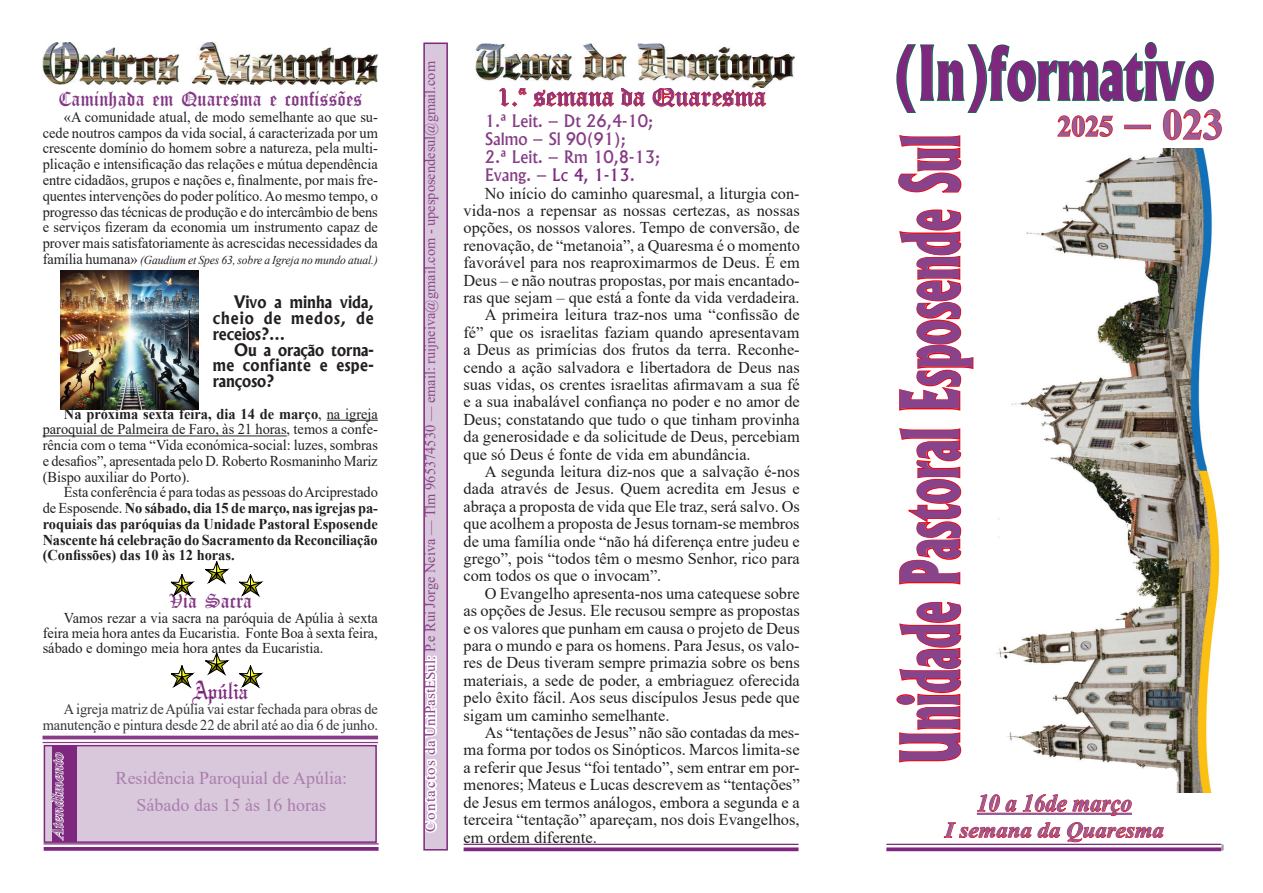
<style>
.page{position:relative;width:1263px;height:893px;background:#fff}
.page>*{position:absolute;margin:0;border:0;box-sizing:border-box;transform-origin:0 0}
.t1{font:800 78px "Albertus";color:#89438a;scale:.53 1}
.t2{font:800 71.85px "Albertus";color:#7d287e;scale:.67 1}
.t3{font:700 29.25px "Times New Roman";color:#975d98;scale:.95 1}
.t4{font:27px "Old English Text";color:#833784}
.Texto{font:27px "Olde English";color:#7d287e;scale:.96 1}
.t5{font:italic 700 24.3px "Times New Roman";color:#945a96;scale:.94 1}
.t6{font:italic 700 21.75px "Times New Roman";color:#945a96;scale:1.05 1}
.t7{font:18px "Times New Roman";color:#aa7eac}
.Texto-2{font:16.5px/17.4px "Times New Roman";color:#231f20;text-align:justify}
.Texto-3{font:700 16.5px/15.8px "Albertus";letter-spacing:.005em;color:#231f20;text-align:justify;scale:.96 1}
.Texto-4{font:500 16.5px "Albertus";color:#863c86}
.t8{font:italic 700 16.5px "Times New Roman";color:#9d6a9f}
.Texto-5{font:15px/15.8px "Times New Roman";letter-spacing:-.005em;color:#231f20;text-align:justify;scale:.96 1}
.Texto-6{font:700 15px/15.8px "Times New Roman";letter-spacing:-.01em;color:#231f20;text-align:justify;scale:.96 1}
.t9{font:15px "Times New Roman";color:#8b478b}
.Texto-7{font:15px/16.5px "Times New Roman";letter-spacing:-.005em;color:#363536;text-align:right;scale:.96 1}
.Texto-8{font:15px "Old English Five";color:#833784;scale:.96 1}
.Texto-9{font:italic 12px "Times New Roman";letter-spacing:-.005em;color:#231f20;scale:.96 1}
.s1{font-style:normal;font-size:15px}
.s2{font-weight:700}
.s3{font-weight:400}
.s4{color:#7d287e}
.s5{font-size:51.75px}
.s6{font-size:43.2px}
</style>
<div class="page">
<svg style="left:171px;top:666px;width:22px;height:21px"></svg>
<svg style="left:240px;top:666px;width:21px;height:21px"></svg>
<svg style="left:206px;top:653px;width:22px;height:21px"></svg>
<svg style="left:976px;top:794px;width:156px;height:22px"></svg>
<svg style="left:943px;top:822px;width:221px;height:20px"></svg>
<hr style="left:327px;top:420px;width:51px;height:1px;background:#231f20">
<hr style="left:43px;top:436px;width:244px;height:1px;background:#231f20">
<img style="left:43px;top:43px;width:335px;height:42px">
<hr style="left:44px;top:843px;width:335px;height:1px;background:#7d287e">
<svg style="left:44px;top:847px;width:335px;height:4px"></svg>
<hr style="left:464px;top:844px;width:334px;height:1px;background:#7d287e">
<svg style="left:464px;top:847px;width:334px;height:4px"></svg>
<hr style="left:886px;top:844px;width:335px;height:1px;background:#7d287e">
<svg style="left:886px;top:847px;width:335px;height:4px"></svg>
<svg style="left:1222px;top:844px;width:2px;height:6px"></svg>
<img style="left:996px;top:193px;width:224px;height:599px">
<svg style="left:171px;top:575px;width:22px;height:20px"></svg>
<svg style="left:240px;top:575px;width:21px;height:20px"></svg>
<svg style="left:206px;top:562px;width:22px;height:21px"></svg>
<div style="left:424px;top:43px;width:23px;height:807px;background:#d9c8dc"></div>
<svg style="left:426px;top:655px;width:11px;height:178px"></svg>
<div style="left:423px;top:43px;width:25px;height:807px;border:2px solid #7d287e"></div>
<svg style="left:499px;top:88px;width:28px;height:19px"></svg>
<svg style="left:533px;top:89px;width:81px;height:18px"></svg>
<svg style="left:621px;top:88px;width:25px;height:19px"></svg>
<svg style="left:652px;top:88px;width:115px;height:20px"></svg>
<img style="left:475px;top:44px;width:319px;height:44px">
<svg style="left:896px;top:601px;width:66px;height:162px"></svg>
<svg style="left:899px;top:428px;width:63px;height:157px"></svg>
<svg style="left:899px;top:209px;width:75px;height:202px"></svg>
<svg style="left:896px;top:41px;width:326px;height:152px"></svg>
<div style="left:44px;top:745px;width:333px;height:98px;background:#d9c8dc;border:2px solid #7d287e"></div>
<div style="left:52px;top:746px;width:24px;height:95px;background:#7d287e"></div>
<svg style="left:51px;top:752px;width:13px;height:89px"></svg>
<hr style="left:43px;top:736px;width:335px;height:3px;background:#863c86">
<hr style="left:43px;top:742px;width:335px;height:1px;background:#863c86">
<img style="left:61px;top:271px;width:138px;height:138px">
<p class="Texto-8" style="left:58px;top:92px;width:318px">Caminhada em Quaresma e confissões</p>
<p class="Texto-5" style="left:43px;top:109px;width:351px;text-indent:21px">«A comunidade atual, de modo semelhante ao que su&shy;cede noutros campos da vida social, á caracterizada por um crescente domínio do homem sobre a natureza, pela multi&shy;plicação e intensificação das relações e mútua dependência entre cidadãos, grupos e nações e, finalmente, por mais fre&shy;quentes intervenções do poder político. Ao mesmo tempo, o progresso das técnicas de produção e do intercâmbio de bens e serviços fizeram da economia um instrumento capaz de prover mais satisfatoriamente às acrescidas necessidades da</p>
<p class="Texto-9" style="left:43px;top:251px;width:351px"><span class="s1">família humana»</span> (Gaudium et Spes 63, sobre a Igreja no mundo atual.)</p>
<p class="Texto-3" style="left:213px;top:294px;width:169px;text-indent:21px">Vivo a minha vida, cheio de medos, de receios?...</p>
<p class="Texto-3" style="left:213px;top:342px;width:169px;text-indent:21px">Ou a oração torna&shy;me confiante e espe&shy;rançoso?</p>
<p class="Texto-5" style="left:43px;top:405px;width:351px;text-indent:21px"><span class="s2">Na próxima sexta feira, dia 14 de março</span>, na igreja paroquial de Palmeira de Faro, às 21 horas, temos a confe&shy;rência com o tema “Vida económica-social: luzes, sombras e desafios”, apresentada pelo D. Roberto Rosmaninho Mariz (Bispo auxiliar do Porto).</p>
<p class="Texto-6" style="left:43px;top:484px;width:351px;text-indent:21px"><span class="s3">Esta conferência é para todas as pessoas do Arciprestado de Esposende.</span> No sábado, dia 15 de março, nas igrejas pa&shy;roquiais das paróquias da Unidade Pastoral Esposende Nascente há celebração do Sacramento da Reconciliação (Confissões) das 10 às 12 horas.</p>
<p class="Texto-8" style="left:169px;top:594px;width:88px">Via Sacra</p>
<p class="Texto-5" style="left:43px;top:610px;width:351px;line-height:15px;text-indent:21px">Vamos rezar a via sacra na paróquia de Apúlia à sexta feira meia hora antes da Eucaristia. Fonte Boa à sexta feira, sábado e domingo meia hora antes da Eucaristia.</p>
<p class="Texto" style="left:193px;top:675px;width:59px">Apúlia</p>
<p class="Texto-7" style="left:43px;top:700px;width:351px">A igreja matriz de Apúlia vai estar fechada para obras de manutenção e pintura desde 22 de abril até ao dia 6 de junho.</p>
<p class="t8" style="left:46px;top:839px;width:89px;rotate:-90deg">Atendimento</p>
<p class="t7" style="left:116px;top:765px;width:233px">Residência Paroquial de Apúlia:</p>
<p class="t7" style="left:137px;top:792px;width:191px">Sábado das 15 às 16 horas</p>
<p class="t9" style="left:420px;top:832px;width:772px;rotate:-90deg">Contactos da UniPastESul: P.e Rui Jorge Neiva — Tlm 965374530 — email: ruijneiva@gmail.com - upesposendesul@gmail.com</p>
<p class="t4" style="left:497px;top:79px;width:270px">1.ª semana da Quaresma</p>
<p class="Texto-4" style="left:485px;top:111px;width:170px">1.ª Leit. – Dt 26,4-10;</p>
<p class="Texto-4" style="left:485px;top:129px;width:143px">Salmo – Sl 90(91);</p>
<p class="Texto-4" style="left:485px;top:147px;width:177px">2.ª Leit. – Rm 10,8-13;</p>
<p class="Texto-4" style="left:485px;top:165px;width:152px">Evang. – <span class="s4">Lc 4, 1-13</span>.</p>
<p class="Texto-2" style="left:463px;top:184px;width:338px;text-indent:21px">No início do caminho quaresmal, a liturgia con&shy;vida-nos a repensar as nossas certezas, as nossas opções, os nossos valores. Tempo de conversão, de renovação, de “metanoia”, a Quaresma é o momento favorável para nos reaproximarmos de Deus. É em Deus – e não noutras propostas, por mais encantado&shy;ras que sejam – que está a fonte da vida verdadeira.</p>
<p class="Texto-2" style="left:463px;top:306px;width:338px;text-indent:21px">A primeira leitura traz-nos uma “confissão de fé” que os israelitas faziam quando apresentavam a Deus as primícias dos frutos da terra. Reconhe&shy;cendo a ação salvadora e libertadora de Deus nas suas vidas, os crentes israelitas afirmavam a sua fé e a sua inabalável confiança no poder e no amor de Deus; constatando que tudo o que tinham provinha da generosidade e da solicitude de Deus, percebiam que só Deus é fonte de vida em abundância.</p>
<p class="Texto-2" style="left:463px;top:462px;width:338px;text-indent:21px">A segunda leitura diz-nos que a salvação é-nos dada através de Jesus. Quem acredita em Jesus e abraça a proposta de vida que Ele traz, será salvo. Os que acolhem a proposta de Jesus tornam-se membros de uma família onde “não há diferença entre judeu e grego”, pois “todos têm o mesmo Senhor, rico para com todos os que o invocam”.</p>
<p class="Texto-2" style="left:463px;top:584px;width:338px;text-indent:21px">O Evangelho apresenta-nos uma catequese sobre as opções de Jesus. Ele recusou sempre as propostas e os valores que punham em causa o projeto de Deus para o mundo e para os homens. Para Jesus, os valo&shy;res de Deus tiveram sempre primazia sobre os bens materiais, a sede de poder, a embriaguez oferecida pelo êxito fácil. Aos seus discípulos Jesus pede que sigam um caminho semelhante.</p>
<p class="Texto-2" style="left:463px;top:723px;width:338px;text-indent:21px">As “tentações de Jesus” não são contadas da mes&shy;ma forma por todos os Sinópticos. Marcos limita-se a referir que Jesus “foi tentado”, sem entrar em por&shy;menores; Mateus e Lucas descrevem as “tentações” de Jesus em termos análogos, embora a segunda e a terceira “tentação” apareçam, nos dois Evangelhos, em ordem diferente.</p>
<p class="t2" style="left:893px;top:28px;width:480px">(In)formativo</p>
<p class="t1" style="left:881px;top:764px;width:1189px;rotate:-90deg">Unidade Pastoral Esposende Sul</p>
<p class="t3" style="left:1057px;top:105px;width:176px">2025 <span class="s5">–</span> <span class="s6">023</span></p>
<p class="t5" style="left:977px;top:786px;width:167px">10 a 16de março</p>
<p class="t6" style="left:945px;top:815px;width:210px">I semana da Quaresma</p>
</div>
